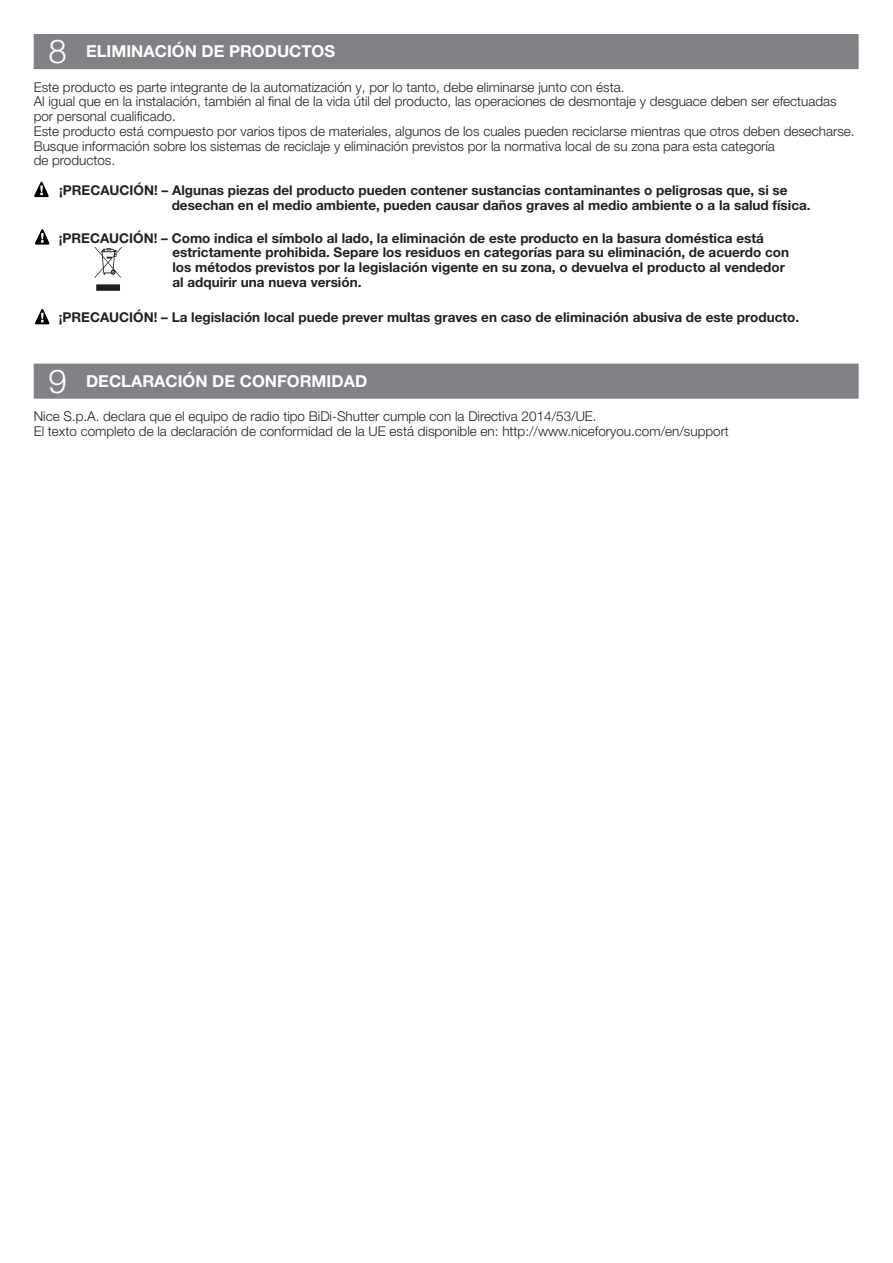
<style>
.page{position:relative;width:893px;height:1263px;background:#fff}
.page>*{position:absolute;margin:0;border:0;box-sizing:border-box;transform-origin:0 0}
.t1{font:300 33px "Helvetica Neue LT Pro";color:#fff}
.t2{font:700 16.5px "Helvetica Neue LT Pro";color:#fff}
.t3{font:300 13.5px "Helvetica Neue LT Pro";color:#231f20}
.t4{font:700 13.5px "Helvetica Neue LT Pro";color:#231f20}
</style>
<div class="page">
<div style="left:34px;top:34px;width:825px;height:35px;background:#808285"></div>
<svg style="left:34px;top:181px;width:15px;height:17px"></svg>
<svg style="left:35px;top:229px;width:15px;height:16px"></svg>
<svg style="left:35px;top:309px;width:15px;height:16px"></svg>
<div style="left:34px;top:364px;width:825px;height:35px;background:#808285"></div>
<svg style="left:94px;top:248px;width:28px;height:43px"></svg>
<p class="t1" style="left:45px;top:30px;width:20px">1</p>
<p class="t1" style="left:49px;top:31px;width:20px">8</p>
<p class="t2" style="left:86px;top:41px;width:251px">ELIMINACIÓN DE PRODUCTOS</p>
<p class="t3" style="left:34px;top:78px;width:592px">Este producto es parte integrante de la automatización y, por lo tanto, debe eliminarse junto con ésta.</p>
<p class="t3" style="left:34px;top:93px;width:804px">Al igual que en la instalación, también al final de la vida útil del producto, las operaciones de desmontaje y desguace deben ser efectuadas</p>
<p class="t3" style="left:34px;top:108px;width:144px">por personal cualificado.</p>
<p class="t3" style="left:34px;top:123px;width:822px">Este producto está compuesto por varios tipos de materiales, algunos de los cuales pueden reciclarse mientras que otros deben desecharse.</p>
<p class="t3" style="left:34px;top:137px;width:743px">Busque información sobre los sistemas de reciclaje y eliminación previstos por la normativa local de su zona para esta categoría</p>
<p class="t3" style="left:34px;top:152px;width:83px">de productos.</p>
<p class="t4" style="left:59px;top:182px;width:730px">¡PRECAUCIÓN! – Algunas piezas del producto pueden contener sustancias contaminantes o peligrosas que, si se</p>
<p class="t4" style="left:172px;top:197px;width:640px">desechan en el medio ambiente, pueden causar daños graves al medio ambiente o a la salud física.</p>
<p class="t4" style="left:59px;top:229px;width:706px">¡PRECAUCIÓN! – Como indica el símbolo al lado, la eliminación de este producto en la basura doméstica está</p>
<p class="t4" style="left:172px;top:244px;width:618px">estrictamente prohibida. Separe los residuos en categorías para su eliminación, de acuerdo con</p>
<p class="t4" style="left:172px;top:259px;width:614px">los métodos previstos por la legislación vigente en su zona, o devuelva el producto al vendedor</p>
<p class="t4" style="left:172px;top:274px;width:191px">al adquirir una nueva versión.</p>
<p class="t4" style="left:59px;top:309px;width:742px">¡PRECAUCIÓN! – La legislación local puede prever multas graves en caso de eliminación abusiva de este producto.</p>
<p class="t1" style="left:45px;top:360px;width:20px">1</p>
<p class="t1" style="left:49px;top:361px;width:20px">9</p>
<p class="t2" style="left:86px;top:371px;width:283px">DECLARACIÓN DE CONFORMIDAD</p>
<p class="t3" style="left:34px;top:408px;width:564px">Nice S.p.A. declara que el equipo de radio tipo BiDi-Shutter cumple con la Directiva 2014/53/UE.</p>
<p class="t3" style="left:34px;top:423px;width:697px">El texto completo de la declaración de conformidad de la UE está disponible en: http://www.niceforyou.com/en/support</p>
</div>
